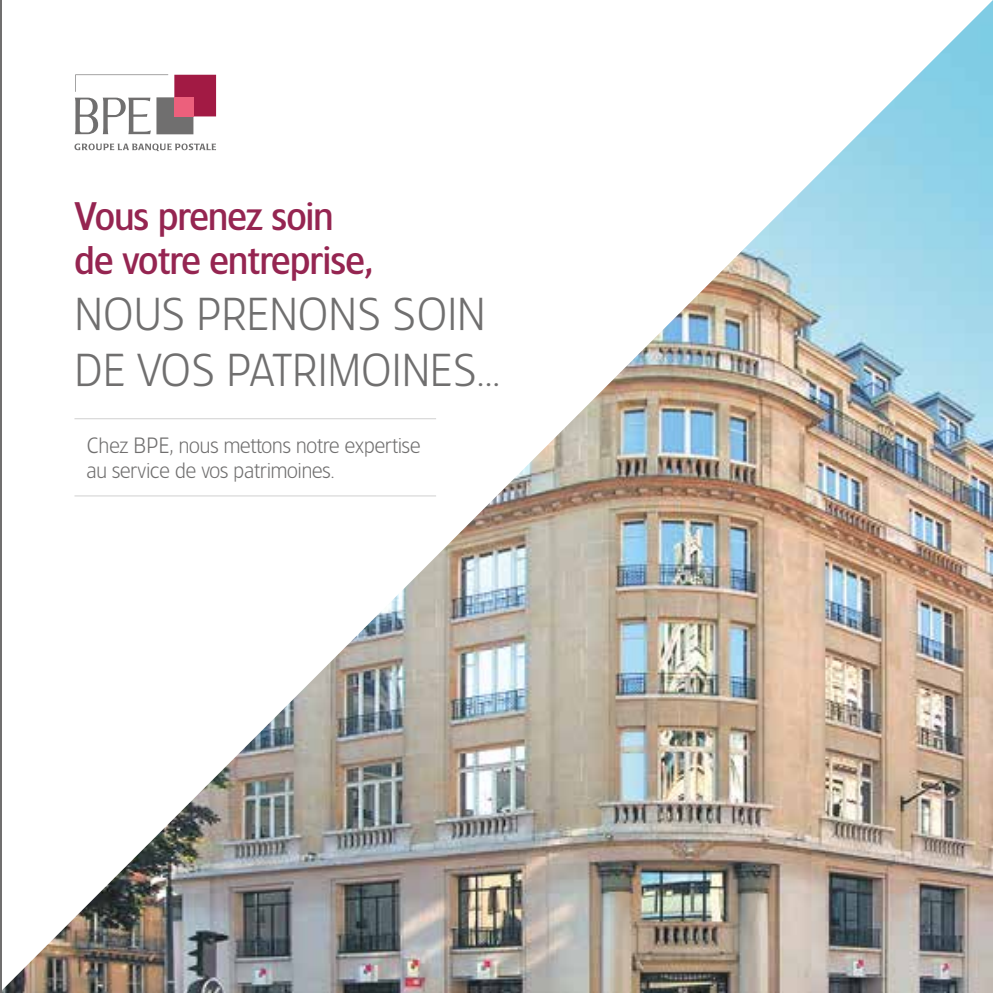
<style>
.page{position:relative;width:993px;height:993px;background:#fff}
.page>*{position:absolute;margin:0;border:0;box-sizing:border-box;transform-origin:0 0}
.t1{font:300 43.75px/56px "TF Forever Two";color:#706f6f}
.t2{font:500 37.62px/43.4px "TF Forever Two";color:#952551}
.t3{font:300 21px/25.2px "TF Forever Two";color:#706f6f}
</style>
<div class="page">
<img style="left:2px;top:1px;width:990px;height:991px">
<hr style="left:0;top:0;width:2px;height:992px;background:#706f6f">
<h2 class="t2" style="left:74px;top:194px;width:300px">Vous prenez soin de votre entreprise,</h2>
<h1 class="t1" style="left:74px;top:285px;width:427px">NOUS PRENONS SOIN<br>DE VOS PATRIMOINES...</h1>
<p class="t3" style="left:86px;top:432px;width:335px">Chez BPE, nous mettons notre expertise au service de vos patrimoines.</p>
</div>
